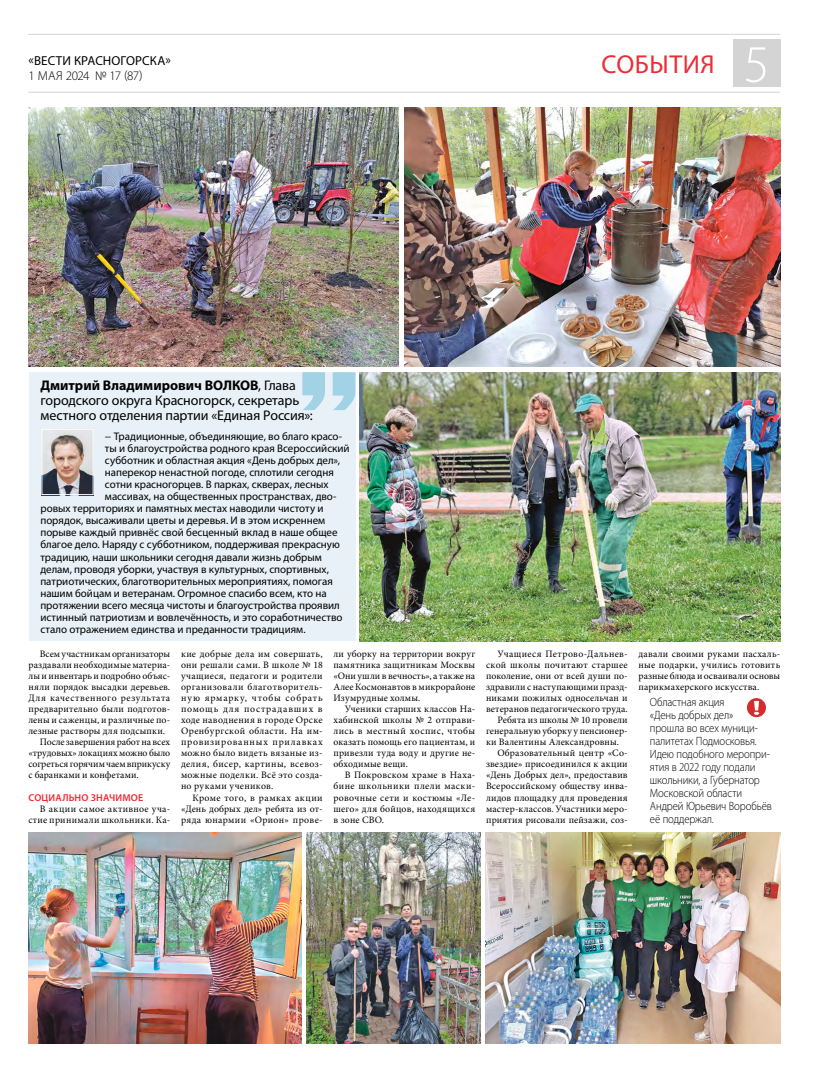
<style>
.page{position:relative;width:820px;height:1078px;background:#fff}
.page>*{position:absolute;margin:0;border:0;box-sizing:border-box;transform-origin:0 0}
.t1{font:300 53px "Myriad Pro";color:#fff}
.t2{font:26px "Myriad Pro";letter-spacing:.02em;color:#ec2d35}
.t3{font:14px/15px "Myriad Pro";letter-spacing:-.01em;color:#000}
.t4{font:13px "Myriad Pro";letter-spacing:.01em;color:#000}
.t5{font:300 13px "Myriad Pro";letter-spacing:-.04em;color:#000}
.t6{font:300 12px/13px "Myriad Pro";letter-spacing:-.01em;color:#000;scale:.9 1}
.t7{font:11px "Myriad Pro";letter-spacing:-.005em;color:#000}
.t8{font:600 10px "Myriad Pro";letter-spacing:.015em;color:#ec2d35}
.t9{font:9.8px/11.1px "Minion Pro";letter-spacing:.015em;color:#000;text-align:justify}
.t10{font:9.8px "Minion Pro";letter-spacing:-.005em;color:#000}
.t11{font:9.8px/11.1px "Minion Pro";letter-spacing:.035em;color:#000;text-align:right}
.t12{font:9.8px "Minion Pro";letter-spacing:.06em;color:#000}
.t13{font:9.8px "Minion Pro";letter-spacing:.04em;color:#000}
.t14{font:9.8px "Minion Pro";letter-spacing:.045em;color:#000}
.s1{font-weight:700}
</style>
<div class="page">
<hr style="left:28px;top:92px;width:752px;height:1px;background:#d4d4d5">
<hr style="left:28px;top:34px;width:752px;height:1px;background:#d4d4d5">
<div style="left:732px;top:40px;width:48px;height:47px;background:#d4d4d5"></div>
<img style="left:28px;top:108px;width:371px;height:258px">
<img style="left:404px;top:108px;width:376px;height:258px">
<div style="left:29px;top:372px;width:326px;height:269px;background:#e8f1f7"></div>
<img style="left:359px;top:372px;width:421px;height:269px">
<img style="left:28px;top:832px;width:273px;height:211px">
<img style="left:486px;top:832px;width:294px;height:211px">
<svg style="left:746px;top:698px;width:19px;height:19px"></svg>
<img style="left:306px;top:832px;width:174px;height:211px">
<svg style="left:302px;top:372px;width:53px;height:38px"></svg>
<img style="left:43px;top:430px;width:49px;height:63px">
<div style="left:41px;top:428px;width:53px;height:67px;border:1px solid #fff"></div>
<h3 class="t4" style="left:29px;top:53px;width:144px">«ВЕСТИ КРАСНОГОРСКА»</h3>
<h3 class="t5" style="left:28px;top:68px;width:116px">1 МАЯ 2024 № 17 (87)</h3>
<h2 class="t2" style="left:601px;top:48px;width:115px">СОБЫТИЯ</h2>
<h1 class="t1" style="left:743px;top:32px;width:27px">5</h1>
<h3 class="t3" style="left:40px;top:377px;width:274px"><span class="s1">Дмитрий Владимирович ВОЛКОВ</span>, Глава городского округа Красногорск, секретарь местного отделения партии «Единая Россия»:</h3>
<p class="t7" style="left:105px;top:430px;width:239px">− Традиционные, объединяющие, во благо красо-</p>
<p class="t7" style="left:105px;top:442px;width:246px">ты и благоустройства родного края Всероссийский</p>
<p class="t7" style="left:105px;top:454px;width:236px">субботник и областная акция «День добрых дел»,</p>
<p class="t7" style="left:105px;top:466px;width:230px">наперекор ненастной погоде, сплотили сегодня</p>
<p class="t7" style="left:105px;top:478px;width:225px">сотни красногорцев. В парках, скверах, лесных</p>
<p class="t7" style="left:105px;top:490px;width:233px">массивах, на общественных пространствах, дво-</p>
<p class="t7" style="left:40px;top:502px;width:285px">ровых территориях и памятных местах наводили чистоту и</p>
<p class="t7" style="left:40px;top:514px;width:286px">порядок, высаживали цветы и деревья. И в этом искреннем</p>
<p class="t7" style="left:40px;top:526px;width:298px">порыве каждый привнёс свой бесценный вклад в наше общее</p>
<p class="t7" style="left:40px;top:538px;width:301px">благое дело. Наряду с субботником, поддерживая прекрасную</p>
<p class="t7" style="left:40px;top:550px;width:283px">традицию, наши школьники сегодня давали жизнь добрым</p>
<p class="t7" style="left:40px;top:562px;width:290px">делам, проводя уборки, участвуя в культурных, спортивных,</p>
<p class="t7" style="left:40px;top:574px;width:294px">патриотических, благотворительных мероприятиях, помогая</p>
<p class="t7" style="left:40px;top:586px;width:288px">нашим бойцам и ветеранам. Огромное спасибо всем, кто на</p>
<p class="t7" style="left:40px;top:598px;width:301px">протяжении всего месяца чистоты и благоустройства проявил</p>
<p class="t7" style="left:40px;top:610px;width:303px">истинный патриотизм и вовлечённость, и это соработничество</p>
<p class="t7" style="left:40px;top:622px;width:266px">стало отражением единства и преданности традициям.</p>
<p class="t9" style="left:40px;top:648px;width:132px">Всем участникам организаторы</p>
<p class="t9" style="left:28px;top:659px;width:143px">раздавали необходимые материа-</p>
<p class="t9" style="left:28px;top:670px;width:143px">лы и инвентарь и подробно объяс-</p>
<p class="t9" style="left:28px;top:681px;width:143px">няли порядок высадки деревьев.</p>
<p class="t12" style="left:28px;top:691px;width:143px">Для качественного результата</p>
<p class="t9" style="left:28px;top:703px;width:143px">предварительно были подготов-</p>
<p class="t9" style="left:28px;top:714px;width:143px">лены и саженцы, и различные по-</p>
<p class="t9" style="left:28px;top:725px;width:138px">лезные растворы для подсыпки.</p>
<p class="t10" style="left:40px;top:735px;width:132px">После завершения работ на всех</p>
<p class="t10" style="left:28px;top:746px;width:143px">«трудовых» локациях можно было</p>
<p class="t9" style="left:28px;top:758px;width:143px">согреться горячим чаем вприкуску</p>
<p class="t9" style="left:28px;top:769px;width:112px">с баранками и конфетами.</p>
<p class="t8" style="left:29px;top:790px;width:116px">СОЦИАЛЬНО ЗНАЧИМОЕ</p>
<p class="t11" style="left:28px;top:802px;width:143px">В акции самое активное уча&shy;стие принимали школьники. Ка-</p>
<p class="t9" style="left:181px;top:648px;width:143px">кие добрые дела им совершать, они решали сами. В школе № 18 учащиеся, педагоги и родители организовали благотворитель&shy;ную ярмарку, чтобы собрать помощь для пострадавших в ходе наводнения в городе Орске Оренбургской области. На им&shy;провизированных прилавках можно было видеть вязаные из&shy;делия, бисер, картины, всевоз&shy;можные поделки. Всё это созда&shy;но руками учеников.</p>
<p class="t9" style="left:181px;top:791px;width:143px;text-indent:11px">Кроме того, в рамках акции «День добрых дел» ребята из от&shy;ряда юнармии «Орион» прове-</p>
<p class="t9" style="left:333px;top:648px;width:143px">ли уборку на территории вокруг памятника защитникам Москвы «Они ушли в вечность», а также на Алее Космонавтов в микрорайоне Изумрудные холмы.</p>
<p class="t9" style="left:333px;top:703px;width:143px;text-indent:11px">Ученики старших классов На&shy;хабинской школы № 2 отправи&shy;лись в местный хоспис, чтобы оказать помощь его пациентам, и привезли туда воду и другие не&shy;обходимые вещи.</p>
<p class="t9" style="left:333px;top:769px;width:143px;text-indent:11px">В Покровском храме в Наха&shy;бине школьники плели маски&shy;ровочные сети и костюмы «Ле&shy;шего» для бойцов, находящихся в зоне СВО.</p>
<p class="t13" style="left:497px;top:647px;width:132px">Учащиеся Петрово-Дальнев-</p>
<p class="t14" style="left:486px;top:658px;width:143px">ской школы почитают старшее</p>
<p class="t9" style="left:486px;top:670px;width:143px">поколение, они от всей души по-</p>
<p class="t9" style="left:486px;top:681px;width:143px">здравили с наступающими празд-</p>
<p class="t9" style="left:486px;top:692px;width:143px">никами пожилых односельчан и</p>
<p class="t9" style="left:486px;top:703px;width:143px">ветеранов педагогического труда.</p>
<p class="t9" style="left:497px;top:714px;width:132px">Ребята из школы № 10 провели</p>
<p class="t9" style="left:486px;top:725px;width:143px">генеральную уборку у пенсионер-</p>
<p class="t9" style="left:486px;top:736px;width:134px">ки Валентины Александровны.</p>
<p class="t9" style="left:497px;top:747px;width:132px">Образовательный центр «Со-</p>
<p class="t9" style="left:486px;top:758px;width:143px">звездие» присоединился к акции</p>
<p class="t9" style="left:486px;top:769px;width:143px">«День Добрых дел», предоставив</p>
<p class="t9" style="left:486px;top:780px;width:143px">Всероссийскому обществу инва-</p>
<p class="t9" style="left:486px;top:791px;width:143px">лидов площадку для проведения</p>
<p class="t9" style="left:486px;top:802px;width:143px">мастер-классов. Участники меро-</p>
<p class="t9" style="left:486px;top:813px;width:143px">приятия рисовали пейзажи, соз-</p>
<p class="t9" style="left:638px;top:648px;width:143px">давали своими руками пасхаль&shy;ные подарки, учились готовить разные блюда и осваивали основы парикмахерского искусства.</p>
<p class="t6" style="left:649px;top:695px;width:137px">Областная акция<br>«День добрых дел»<br>прошла во всех муници&shy;палитетах Подмосковья.<br>Идею подобного меропри&shy;ятия в 2022 году подали школьники, а Губернатор<br>Московской области<br>Андрей Юрьевич Воробьёв её поддержал.</p>
</div>
